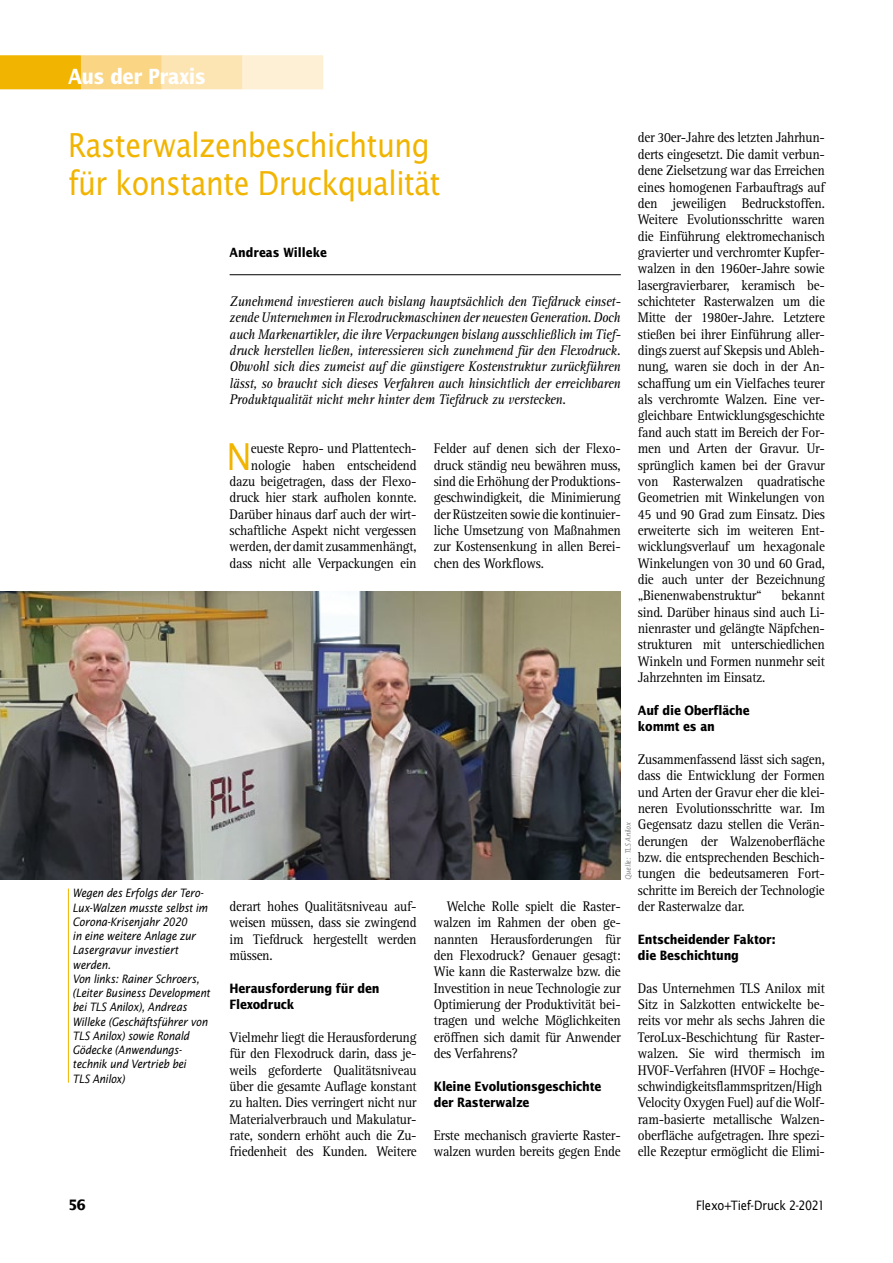
<style>
.page{position:relative;width:893px;height:1263px;background:#fff}
.page>*{position:absolute;margin:0;border:0;box-sizing:border-box;transform-origin:0 0}
._04_Lauf_Initial{font:37.05px "Lucida Sans Std";color:#f1b400;scale:.92 1}
._02_Head{font:33px/37.5px "Lucida Sans Std";letter-spacing:-.015em;color:#f1b400;scale:.87 1}
._00_Rubrik{font:700 21px "Lucida Sans Std";letter-spacing:-.035em;color:#fff;scale:.87 1}
._04_Lauf{font:14.4px/16.4px "Rotis Serif Std";letter-spacing:-.02em;color:#000;text-align:justify;scale:.92 1}
._03_Motto{font:italic 14.4px/16.4px "Rotis Serif Std";letter-spacing:-.02em;color:#000;text-align:justify;scale:.92 1}
._04_Lauf_Initial-2{font:14.4px/16.4px "Rotis Serif Std";letter-spacing:-.02em;color:#000;text-align:right;scale:.92 1}
._04_Lauf_Einzug{font:14.4px/16.4px "Rotis Serif Std";letter-spacing:-.02em;color:#000;text-align:justify;scale:.92 1}
._00_Fusszeile{font:700 14.4px "Lucida Sans Std";color:#000;scale:.92 1}
._05_Zwiti{font:700 12.9px/16.4px "Lucida Sans Std";letter-spacing:-.015em;color:#000;scale:.87 1}
._00_Fusszeile-2{font:12.9px "Lucida Sans Std";letter-spacing:-.015em;color:#000;scale:.87 1}
._00_Autorenzeile{font:700 12.75px "Lucida Sans Std";color:#000;scale:.87 1}
._07_BU{font:italic 11.55px/14.2px "Lucida Sans Std";letter-spacing:-.015em;color:#000;scale:.87 1}
._00_Credit{font:italic 7.5px "Lucida Sans Std";letter-spacing:-.015em;color:#86888a;scale:.87 1}
</style>
<div class="page">
<div style="left:0;top:55px;width:81px;height:34px;background:#f1b400"></div>
<div style="left:242px;top:55px;width:81px;height:34px;background:#fdf0d4;border:2px solid #fdf0d4"></div>
<div style="left:162px;top:55px;width:80px;height:34px;background:#fce4b3;border:2px solid #fce4b3"></div>
<div style="left:81px;top:55px;width:81px;height:34px;background:#f9d584;border:2px solid #f9d584"></div>
<hr style="left:230px;top:274px;width:391px;height:1px;background:#000">
<hr style="left:68px;top:888px;width:1px;height:195px;background:#f1b400">
<img style="left:0;top:591px;width:621px;height:288px">
<p class="_00_Rubrik" style="left:68px;top:65px;width:160px">Aus der Praxis</p>
<p class="_02_Head" style="left:68px;top:127px;width:430px">Rasterwalzenbeschichtung für konstante Druckqualität</p>
<p class="_04_Lauf" style="left:638px;top:130px;width:205px">der 30er-Jahre des letzten Jahrhun&shy;derts eingesetzt. Die damit verbun&shy;dene Zielsetzung war das Erreichen eines homogenen Farbauftrags auf den jeweiligen Bedruckstoffen.<br>Weitere Evolutionsschritte waren die Einführung elektromechanisch gravierter und verchromter Kupfer&shy;walzen in den 1960er-Jahre sowie lasergravierbarer, keramisch be&shy;schichteter Rasterwalzen um die Mitte der 1980er-Jahre. Letztere stießen bei ihrer Einführung aller&shy;dings zuerst auf Skepsis und Ableh&shy;nung, waren sie doch in der An&shy;schaffung um ein Vielfaches teurer als verchromte Walzen. Eine ver&shy;gleichbare Entwicklungsgeschichte fand auch statt im Bereich der For&shy;men und Arten der Gravur. Ur&shy;sprünglich kamen bei der Gravur von Rasterwalzen quadratische Geometrien mit Winkelungen von 45 und 90 Grad zum Einsatz. Dies erweiterte sich im weiteren Ent&shy;wicklungsverlauf um hexagonale Winkelungen von 30 und 60 Grad, die auch unter der Bezeichnung „Bienenwabenstruktur“</p>
<p class="_00_Autorenzeile" style="left:230px;top:245px;width:114px">Andreas Willeke</p>
<p class="_03_Motto" style="left:230px;top:293px;width:427px">Zunehmend investieren auch bislang hauptsächlich den Tiefdruck einset&shy;zende Unternehmen in Flexodruckmaschinen der neuesten Generation. Doch auch Markenartikler, die ihre Verpackungen bislang ausschließlich im Tief&shy;druck herstellen ließen, interessieren sich zunehmend für den Flexodruck.<br>Obwohl sich dies zumeist auf die günstigere Kostenstruktur zurückführen lässt, so braucht sich dieses Verfahren auch hinsichtlich der erreichbaren Produktqualität nicht mehr hinter dem Tiefdruck zu verstecken.</p>
<p class="_04_Lauf_Initial" style="left:226px;top:435px;width:29px">N</p>
<p class="_04_Lauf" style="left:434px;top:440px;width:205px">Felder auf denen sich der Flexo&shy;druck ständig neu bewähren muss, sind die Erhöhung der Produktions&shy;geschwindigkeit, die Minimierung der Rüstzeiten sowie die kontinuier&shy;liche Umsetzung von Maßnahmen zur Kostensenkung in allen Berei&shy;chen des Workflows.</p>
<p class="_04_Lauf_Initial-2" style="left:230px;top:440px;width:205px">eueste Repro- und Plattentech&shy;nologie haben entscheidend dazu beigetragen, dass der Flexo&shy;druck hier stark aufholen konnte.<br>Darüber hinaus darf auch der wirt&shy;schaftliche Aspekt nicht vergessen werden, der damit zusammenhängt, dass nicht alle Verpackungen ein</p>
<p class="_04_Lauf" style="left:638px;top:587px;width:205px;text-indent:144px">bekannt sind. Darüber hinaus sind auch Li&shy;nienraster und gelängte Näpfchen&shy;strukturen mit unterschiedlichen Winkeln und Formen nunmehr seit Jahrzehnten im Einsatz.</p>
<p class="_05_Zwiti" style="left:638px;top:702px;width:130px">Auf die Oberfläche kommt es an</p>
<p class="_04_Lauf" style="left:638px;top:751px;width:205px">Zusammenfassend lässt sich sagen, dass die Entwicklung der Formen und Arten der Gravur eher die klei&shy;neren Evolutionsschritte war. Im Gegensatz dazu stellen die Verän&shy;derungen der Walzenoberfläche bzw. die entsprechenden Beschich&shy;tungen die bedeutsameren Fort&shy;schritte im Bereich der Technologie der Rasterwalze dar.</p>
<p class="_05_Zwiti" style="left:638px;top:931px;width:160px">Entscheidender Faktor: die Beschichtung</p>
<p class="_04_Lauf" style="left:638px;top:980px;width:205px;text-align:left">Das Unternehmen TLS Anilox mit Sitz in Salzkotten entwickelte be&shy;reits vor mehr als sechs Jahren die TeroLux-Beschichtung für Raster&shy;walzen. Sie wird thermisch im HVOF-Verfahren (HVOF = Hochge&shy;schwindigkeitsflammspritzen/High Velocity Oxygen Fuel) auf die Wolf&shy;ram-basierte metallische Walzen&shy;oberfläche aufgetragen. Ihre spezi&shy;elle Rezeptur ermöglicht die Elimi-</p>
<p class="_00_Credit" style="left:624px;top:879px;width:67px;rotate:-90deg">Quelle: TLS Anilox</p>
<p class="_07_BU" style="left:73px;top:886px;width:159px">Wegen des Erfolgs der Tero-<br>Lux-Walzen musste selbst im<br>Corona-Krisenjahr 2020<br>in eine weitere Anlage zur<br>Lasergravur investiert werden.<br>Von links: Rainer Schroers, (Leiter Business Development bei TLS Anilox), Andreas<br>Willeke (Geschäftsführer von<br>TLS Anilox) sowie Ronald<br>Gödecke (Anwendungs&shy;technik und Vertrieb bei<br>TLS Anilox)</p>
<p class="_04_Lauf_Einzug" style="left:434px;top:898px;width:205px;text-indent:13px">Welche Rolle spielt die Raster&shy;walzen im Rahmen der oben ge&shy;nannten Herausforderungen für den Flexodruck? Genauer gesagt:<br>Wie kann die Rasterwalze bzw. die Investition in neue Technologie zur Optimierung der Produktivität bei&shy;tragen und welche Möglichkeiten eröffnen sich damit für Anwender des Verfahrens?</p>
<p class="_05_Zwiti" style="left:434px;top:1078px;width:194px">Kleine Evolutionsgeschichte der Rasterwalze</p>
<p class="_04_Lauf" style="left:434px;top:1127px;width:205px">Erste mechanisch gravierte Raster&shy;walzen wurden bereits gegen Ende</p>
<p class="_04_Lauf_Initial-2" style="left:230px;top:898px;width:205px;text-align:justify">derart hohes Qualitätsniveau auf&shy;weisen müssen, dass sie zwingend im Tiefdruck hergestellt werden müssen.</p>
<p class="_05_Zwiti" style="left:230px;top:980px;width:174px">Herausforderung für den<br>Flexodruck</p>
<p class="_04_Lauf" style="left:230px;top:1029px;width:205px">Vielmehr liegt die Herausforderung für den Flexodruck darin, dass je&shy;weils geforderte Qualitätsniveau über die gesamte Auflage konstant zu halten. Dies verringert nicht nur Materialverbrauch und Makulatur&shy;rate, sondern erhöht auch die Zu&shy;friedenheit des Kunden. Weitere</p>
<p class="_00_Fusszeile" style="left:68px;top:1197px;width:21px">56</p>
<p class="_00_Fusszeile-2" style="left:696px;top:1198px;width:150px">Flexo+Tief-Druck 2-2021</p>
</div>
